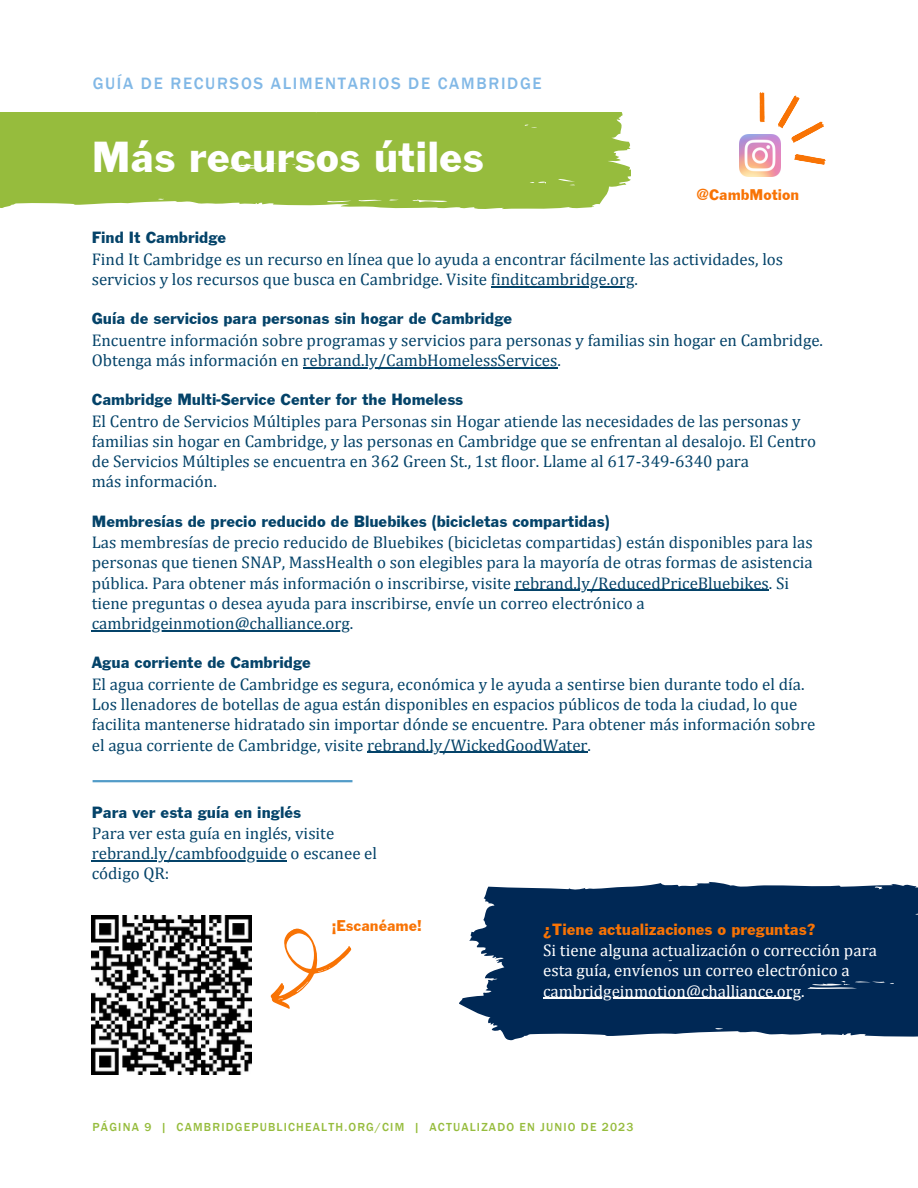
<style>
.page{position:relative;width:918px;height:1188px;background:#fff}
.page>*{position:absolute;margin:0;border:0;box-sizing:border-box;transform-origin:0 0}
.t1{font:45.15px "Franklin Gothic";color:#fff}
.t2{font:16.95px/20.2px "Cambria";color:#044369}
.t3{font:16.95px "Franklin Gothic";color:#044369}
.t4{font:16.95px/20.2px "Cambria";color:#fff}
.t5{font:500 16.95px "Franklin Gothic";letter-spacing:.1em;color:#0070cd}
.t6{font:16.95px "Franklin Gothic";color:#f87304}
.t7{font:16.2px "Franklin Gothic";color:#f87304}
.t8{font:16.05px "Franklin Gothic";color:#f87304}
.t9{font:500 12px "Franklin Gothic";letter-spacing:.1em;color:#96bc3d}
</style>
<div class="page">
<svg style="left:0;top:113px;width:631px;height:96px;background:#9cc048"></svg>
<hr style="left:93px;top:780px;width:259px;height:2px;background:#529cc8">
<svg style="left:794px;top:154px;width:32px;height:11px"></svg>
<svg style="left:778px;top:95px;width:46px;height:48px"></svg>
<svg style="left:759px;top:92px;width:6px;height:31px"></svg>
<svg style="left:459px;top:881px;width:459px;height:160px;background:#22456c"></svg>
<svg style="left:270px;top:928px;width:82px;height:81px"></svg>
<hr style="left:491px;top:286px;width:144px;height:1px;background:#044369">
<hr style="left:303px;top:367px;width:255px;height:1px;background:#044369">
<hr style="left:515px;top:590px;width:254px;height:1px;background:#044369">
<hr style="left:92px;top:630px;width:258px;height:1px;background:#044369">
<hr style="left:367px;top:752px;width:221px;height:1px;background:#044369">
<hr style="left:92px;top:860px;width:195px;height:1px;background:#044369">
<hr style="left:543px;top:998px;width:258px;height:1px;background:#fff">
<img style="left:92px;top:915px;width:160px;height:160px">
<img style="left:739px;top:135px;width:42px;height:41px">
<p class="t5" style="left:93px;top:74px;width:451px">GUÍA DE RECURSOS ALIMENTARIOS DE CAMBRIDGE</p>
<p class="t1" style="left:92px;top:141px;width:393px">Más recursos útiles</p>
<p class="t8" style="left:697px;top:189px;width:104px">@CambMotion</p>
<p class="t3" style="left:92px;top:232px;width:136px">Find It Cambridge</p>
<p class="t2" style="left:92px;top:248px;width:693px">Find It Cambridge es un recurso en línea que lo ayuda a encontrar fácilmente las actividades, los servicios y los recursos que busca en Cambridge. Visite finditcambridge.org.</p>
<p class="t3" style="left:92px;top:313px;width:422px">Guía de servicios para personas sin hogar de Cambridge</p>
<p class="t2" style="left:92px;top:329px;width:733px">Encuentre información sobre programas y servicios para personas y familias sin hogar en Cambridge.<br>Obtenga más información en rebrand.ly/CambHomelessServices.</p>
<p class="t3" style="left:92px;top:394px;width:373px">Cambridge Multi-Service Center for the Homeless</p>
<p class="t2" style="left:92px;top:410px;width:726px">El Centro de Servicios Múltiples para Personas sin Hogar atiende las necesidades de las personas y familias sin hogar en Cambridge, y las personas en Cambridge que se enfrentan al desalojo. El Centro de Servicios Múltiples se encuentra en 362 Green St., 1st floor. Llame al 617-349-6340 para</p>
<p class="t2" style="left:92px;top:471px;width:127px">más información.</p>
<p class="t3" style="left:92px;top:515px;width:520px">Membresías de precio reducido de Bluebikes (bicicletas compartidas)</p>
<p class="t2" style="left:92px;top:532px;width:723px">Las membresías de precio reducido de Bluebikes (bicicletas compartidas) están disponibles para las personas que tienen SNAP, MassHealth o son elegibles para la mayoría de otras formas de asistencia pública. Para obtener más información o inscribirse, visite rebrand.ly/ReducedPriceBluebikes. Si tiene preguntas o desea ayuda para inscribirse, envíe un correo electrónico a cambridgeinmotion@challiance.org.</p>
<p class="t3" style="left:92px;top:657px;width:221px">Agua corriente de Cambridge</p>
<p class="t2" style="left:92px;top:674px;width:725px">El agua corriente de Cambridge es segura, económica y le ayuda a sentirse bien durante todo el día.<br>Los llenadores de botellas de agua están disponibles en espacios públicos de toda la ciudad, lo que facilita mantenerse hidratado sin importar dónde se encuentre. Para obtener más información sobre el agua corriente de Cambridge, visite rebrand.ly/WickedGoodWater.</p>
<p class="t3" style="left:92px;top:806px;width:211px">Para ver esta guía en inglés</p>
<p class="t2" style="left:92px;top:823px;width:287px">Para ver esta guía en inglés, visite rebrand.ly/cambfoodguide o escanee el código QR:</p>
<p class="t7" style="left:332px;top:920px;width:91px">¡Escanéame!</p>
<p class="t6" style="left:543px;top:923px;width:274px">¿Tiene actualizaciones o preguntas?</p>
<p class="t4" style="left:543px;top:940px;width:335px">Si tiene alguna actualización o corrección para esta guía, envíenos un correo electrónico a cambridgeinmotion@challiance.org.</p>
<p class="t9" style="left:93px;top:1120px;width:543px">PÁGINA 9 | CAMBRIDGEPUBLICHEALTH.ORG/CIM | ACTUALIZADO EN JUNIO DE 2023</p>
</div>
